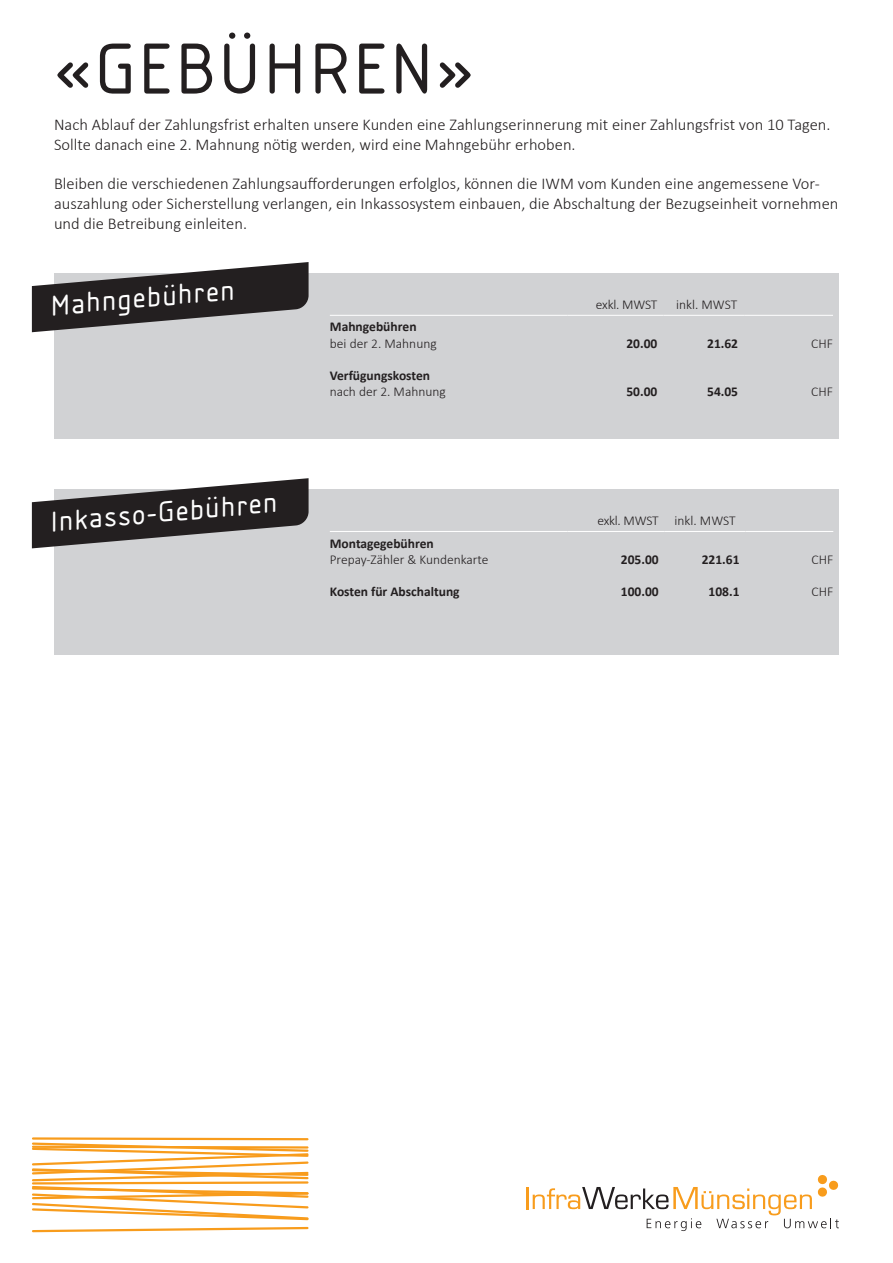
<style>
.page{position:relative;width:893px;height:1263px;background:#fff}
.page>*{position:absolute;margin:0;border:0;box-sizing:border-box;transform-origin:0 0}
.t1{font:75px "Isonorm D";letter-spacing:.03em;color:#231f20}
.t2{font:30px "Isonorm D";color:#fff}
.t3{font:300 16.5px/19.8px "Calibri";color:#231f20}
.t4{font:700 13.5px "Calibri";color:#231f20}
.t5{font:300 13.5px "Calibri";color:#231f20}
.t6{font:300 13.5px "Calibri";letter-spacing:-.02em;color:#231f20}
</style>
<div class="page">
<div style="left:54px;top:273px;width:785px;height:166px;background:#d1d2d4"></div>
<hr style="left:330px;top:315px;width:237px;height:1px;background:#fff">
<hr style="left:567px;top:315px;width:96px;height:1px;background:#fff">
<hr style="left:663px;top:315px;width:81px;height:1px;background:#fff">
<hr style="left:744px;top:315px;width:89px;height:1px;background:#fff">
<hr style="left:526px;top:1187px;width:3px;height:22px;background:#f89c1c">
<svg style="left:533px;top:1175px;width:306px;height:56px"></svg>
<svg style="left:32px;top:262px;width:277px;height:70px"></svg>
<svg style="left:32px;top:1137px;width:277px;height:96px"></svg>
<div style="left:54px;top:489px;width:785px;height:166px;background:#d1d2d4"></div>
<hr style="left:330px;top:531px;width:237px;height:1px;background:#fff">
<hr style="left:567px;top:531px;width:98px;height:1px;background:#fff">
<hr style="left:665px;top:531px;width:81px;height:1px;background:#fff">
<hr style="left:746px;top:531px;width:87px;height:1px;background:#fff">
<svg style="left:32px;top:478px;width:277px;height:70px"></svg>
<h1 class="t1" style="left:54px;top:27px;width:422px">«GEBÜHREN»</h1>
<p class="t3" style="left:54px;top:114px;width:778px">Nach Ablauf der Zahlungsfrist erhalten unsere Kunden eine Zahlungserinnerung mit einer Zahlungsfrist von 10 Tagen.<br>Sollte danach eine 2. Mahnung nötig werden, wird eine Mahngebühr erhoben.</p>
<p class="t3" style="left:54px;top:174px;width:786px">Bleiben die verschiedenen Zahlungsaufforderungen erfolglos, können die IWM vom Kunden eine angemessene Vor&shy;auszahlung oder Sicherstellung verlangen, ein Inkassosystem einbauen, die Abschaltung der Bezugseinheit vornehmen und die Betreibung einleiten.</p>
<h2 class="t2" style="left:48px;top:289px;width:186px;rotate:-5deg">Mahngebühren</h2>
<h2 class="t2" style="left:48px;top:505px;width:229px;rotate:-5deg">Inkasso-Gebühren</h2>
<p class="t4" style="left:330px;top:317px;width:88px">Mahngebühren</p>
<p class="t5" style="left:330px;top:335px;width:108px">bei der 2. Mahnung</p>
<p class="t4" style="left:330px;top:366px;width:102px">Verfügungskosten</p>
<p class="t5" style="left:330px;top:383px;width:117px">nach der 2. Mahnung</p>
<p class="t4" style="left:330px;top:534px;width:105px">Montagegebühren</p>
<p class="t5" style="left:330px;top:551px;width:160px">Prepay-Zähler &amp; Kundenkarte</p>
<p class="t4" style="left:330px;top:582px;width:131px">Kosten für Abschaltung</p>
<p class="t6" style="left:596px;top:296px;width:63px">exkl. MWST</p>
<p class="t5" style="left:676px;top:296px;width:63px">inkl. MWST</p>
<p class="t4" style="left:626px;top:334px;width:32px">20.00</p>
<p class="t4" style="left:626px;top:382px;width:32px">50.00</p>
<p class="t4" style="left:707px;top:334px;width:32px">21.62</p>
<p class="t4" style="left:707px;top:382px;width:32px">54.05</p>
<p class="t5" style="left:597px;top:513px;width:140px">exkl. MWST inkl. MWST</p>
<p class="t4" style="left:621px;top:550px;width:39px">205.00</p>
<p class="t4" style="left:621px;top:582px;width:39px">100.00</p>
<p class="t4" style="left:702px;top:550px;width:39px">221.61</p>
<p class="t4" style="left:709px;top:582px;width:32px">108.1</p>
<p class="t5" style="left:811px;top:335px;width:23px">CHF</p>
<p class="t5" style="left:811px;top:383px;width:23px">CHF</p>
<p class="t5" style="left:811px;top:551px;width:23px">CHF</p>
<p class="t5" style="left:811px;top:583px;width:23px">CHF</p>
</div>
